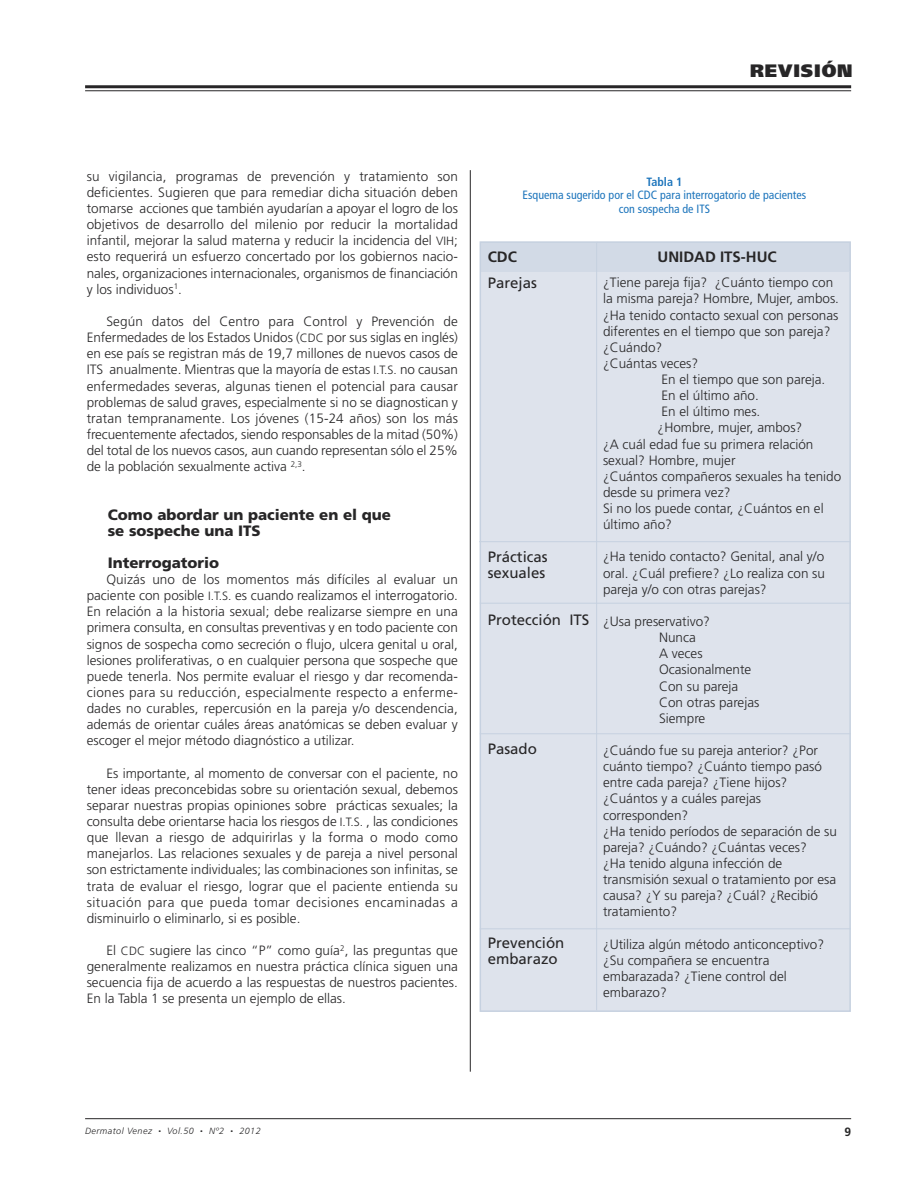
<style>
.page{position:relative;width:915px;height:1191px;background:#fff}
.page>*{position:absolute;margin:0;border:0;box-sizing:border-box;transform-origin:0 0}
.t1{font:900 18px "Frutiger";letter-spacing:.05em;color:#272627}
.t2{font:15px/16.2px "Frutiger";color:#272627}
.t3{font:900 15px/16.2px "Frutiger";color:#272627}
.t4{font:700 15px "Frutiger";color:#272627}
.t5{font:300 13.5px/16px "Frutiger";color:#272627;text-align:justify}
.t6{font:condensed 12px/13.5px "Frutiger";color:#1d75bc;text-align:center}
.t7{font:700 condensed 12px "Frutiger";color:#1d75bc}
.t8{font:700 12px "Frutiger";color:#272627}
.t9{font:italic 300 9px "Frutiger";letter-spacing:.05em;color:#272627}
.s1{font-size:12px}
.s2{font-size:5.25px}
</style>
<div class="page">
<div style="left:481px;top:243px;width:368px;height:767px;background:#dee3ec"></div>
<div style="left:479px;top:241px;width:371px;height:771px;border:2px solid #c6d1e0"></div>
<hr style="left:85px;top:1118px;width:765px;height:1px;background:#272627">
<hr style="left:85px;top:85px;width:765px;height:3px;background:#272627">
<hr style="left:85px;top:90px;width:765px;height:1px;background:#272627">
<hr style="left:470px;top:170px;width:1px;height:901px;background:#272627">
<div style="left:480px;top:242px;width:370px;height:29px;background:#d2dae6"></div>
<hr style="left:596px;top:242px;width:1px;height:768px;background:#c6d1e0">
<hr style="left:479px;top:541px;width:371px;height:1px;background:#c6d1e0">
<hr style="left:479px;top:603px;width:371px;height:1px;background:#c6d1e0">
<hr style="left:479px;top:733px;width:371px;height:1px;background:#c6d1e0">
<hr style="left:479px;top:928px;width:371px;height:1px;background:#c6d1e0">
<h1 class="t1" style="left:749px;top:64px;width:104px">REVISIÓN</h1>
<p class="t5" style="left:87px;top:169px;width:372px">su vigilancia, programas de prevención y tratamiento son deficientes. Sugieren que para remediar dicha situación deben tomarse acciones que también ayudarían a apoyar el logro de los objetivos de desarrollo del milenio por reducir la mortalidad infantil, mejorar la salud materna y reducir la incidencia del <span class="s1">VIH</span>; esto requerirá un esfuerzo concertado por los gobiernos nacio&shy;nales, organizaciones internacionales, organismos de financiación y los individuos<sup>1</sup>.</p>
<p class="t5" style="left:87px;top:314px;width:372px;text-indent:20px">Según datos del Centro para Control y Prevención de Enfermedades de los Estados Unidos (<span class="s1">CDC</span> por sus siglas en inglés) en ese país se registran más de 19,7 millones de nuevos casos de ITS anualmente. Mientras que la mayoría de estas <span class="s1">I.T.S.</span> no causan enfermedades severas, algunas tienen el potencial para causar problemas de salud graves, especialmente si no se diagnostican y tratan tempranamente. Los jóvenes (15-24 años) son los más frecuentemente afectados, siendo responsables de la mitad (50%) del total de los nuevos casos, aun cuando representan sólo el 25% de la población sexualmente activa <sup>2,3</sup>.</p>
<p class="t3" style="left:108px;top:507px;width:284px">Como abordar un paciente en el que se sospeche una ITS</p>
<p class="t3" style="left:108px;top:556px;width:113px">Interrogatorio</p>
<p class="t5" style="left:87px;top:572px;width:372px;text-indent:20px">Quizás uno de los momentos más difíciles al evaluar un paciente con posible <span class="s1">I.T.S.</span> es cuando realizamos el interrogatorio.<br>En relación a la historia sexual; debe realizarse siempre en una primera consulta, en consultas preventivas y en todo paciente con signos de sospecha como secreción o flujo, ulcera genital u oral, lesiones proliferativas, o en cualquier persona que sospeche que puede tenerla. Nos permite evaluar el riesgo y dar recomenda&shy;ciones para su reducción, especialmente respecto a enferme&shy;dades no curables, repercusión en la pareja y/o descendencia, además de orientar cuáles áreas anatómicas se deben evaluar y escoger el mejor método diagnóstico a utilizar.</p>
<p class="t5" style="left:87px;top:766px;width:372px;text-indent:20px">Es importante, al momento de conversar con el paciente, no tener ideas preconcebidas sobre su orientación sexual, debemos separar nuestras propias opiniones sobre prácticas sexuales; la consulta debe orientarse hacia los riesgos de <span class="s1">I.T.S.</span> , las condiciones que llevan a riesgo de adquirirlas y la forma o modo como manejarlos. Las relaciones sexuales y de pareja a nivel personal son estrictamente individuales; las combinaciones son infinitas, se trata de evaluar el riesgo, lograr que el paciente entienda su situación para que pueda tomar decisiones encaminadas a disminuirlo o eliminarlo, si es posible.</p>
<p class="t5" style="left:87px;top:943px;width:372px;text-indent:20px">El <span class="s1">CDC</span> sugiere las cinco “P” como guía<sup>2</sup>, las preguntas que generalmente realizamos en nuestra práctica clínica siguen una secuencia fija de acuerdo a las respuestas de nuestros pacientes.<br>En la Tabla 1 se presenta un ejemplo de ellas.</p>
<p class="t7" style="left:646px;top:177px;width:37px">Tabla 1</p>
<p class="t6" style="left:522px;top:189px;width:285px">Esquema sugerido por el CDC para interrogatorio de pacientes con sospecha de ITS</p>
<p class="t4" style="left:487px;top:251px;width:31px">CDC</p>
<p class="t4" style="left:657px;top:251px;width:121px">UNIDAD ITS-HUC</p>
<p class="t2" style="left:487px;top:275px;width:51px">Parejas</p>
<p class="t2" style="left:487px;top:550px;width:61px">Prácticas sexuales</p>
<p class="t2" style="left:487px;top:613px;width:103px">Protección ITS</p>
<p class="t2" style="left:487px;top:742px;width:51px">Pasado</p>
<p class="t2" style="left:487px;top:935px;width:78px">Prevención embarazo</p>
<p class="t5" style="left:602px;top:275px;width:232px">¿Tiene pareja fija? ¿Cuánto tiempo con</p>
<p class="t5" style="left:602px;top:292px;width:237px">la misma pareja? Hombre, Mujer, ambos.</p>
<p class="t5" style="left:602px;top:308px;width:237px">¿Ha tenido contacto sexual con personas</p>
<p class="t5" style="left:602px;top:324px;width:229px">diferentes en el tiempo que son pareja?</p>
<p class="t5" style="left:602px;top:340px;width:61px">¿Cuándo?</p>
<p class="t5" style="left:602px;top:356px;width:97px">¿Cuántas veces?</p>
<p class="t5" style="left:661px;top:372px;width:165px">En el tiempo que son pareja.</p>
<p class="t5" style="left:661px;top:388px;width:99px">En el último año.</p>
<p class="t5" style="left:661px;top:404px;width:100px">En el último mes.</p>
<p class="t5" style="left:657px;top:421px;width:146px">¿Hombre, mujer, ambos?</p>
<p class="t5" style="left:602px;top:437px;width:212px">¿A cuál edad fue su primera relación</p>
<p class="t5" style="left:602px;top:453px;width:134px">sexual? Hombre, mujer</p>
<p class="t5" style="left:602px;top:469px;width:240px">¿Cuántos compañeros sexuales ha tenido</p>
<p class="t5" style="left:602px;top:485px;width:129px">desde su primera vez?</p>
<p class="t5" style="left:602px;top:501px;width:222px">Si no los puede contar, ¿Cuántos en el</p>
<p class="t5" style="left:602px;top:517px;width:70px">último año?</p>
<p class="t5" style="left:602px;top:550px;width:223px">¿Ha tenido contacto? Genital, anal y/o oral. ¿Cuál prefiere? ¿Lo realiza con su pareja y/o con otras parejas?</p>
<p class="t5" style="left:659px;top:614px;width:102px;text-align:left;text-indent:-56px">¿Usa preservativo?<br>Nunca<br>A veces<br>Ocasionalmente<br>Con su pareja<br>Con otras parejas<br>Siempre</p>
<p class="t5" style="left:602px;top:743px;width:235px;text-align:left">¿Cuándo fue su pareja anterior? ¿Por cuánto tiempo? ¿Cuánto tiempo pasó entre cada pareja? ¿Tiene hijos? ¿Cuántos y a cuáles parejas corresponden?<br>¿Ha tenido períodos de separación de su pareja? ¿Cuándo? ¿Cuántas veces?<br>¿Ha tenido alguna infección de transmisión sexual o tratamiento por esa causa? ¿Y su pareja? ¿Cuál? ¿Recibió tratamiento?</p>
<p class="t5" style="left:602px;top:937px;width:223px;text-align:left">¿Utiliza algún método anticonceptivo? ¿Su compañera se encuentra embarazada? ¿Tiene control del embarazo?</p>
<p class="t9" style="left:85px;top:1127px;width:177px">Dermatol Venez <span class="s2">•</span> Vol.50 <span class="s2">•</span> Nº2 <span class="s2">•</span> 2012</p>
<p class="t8" style="left:844px;top:1127px;width:8px">9</p>
</div>
